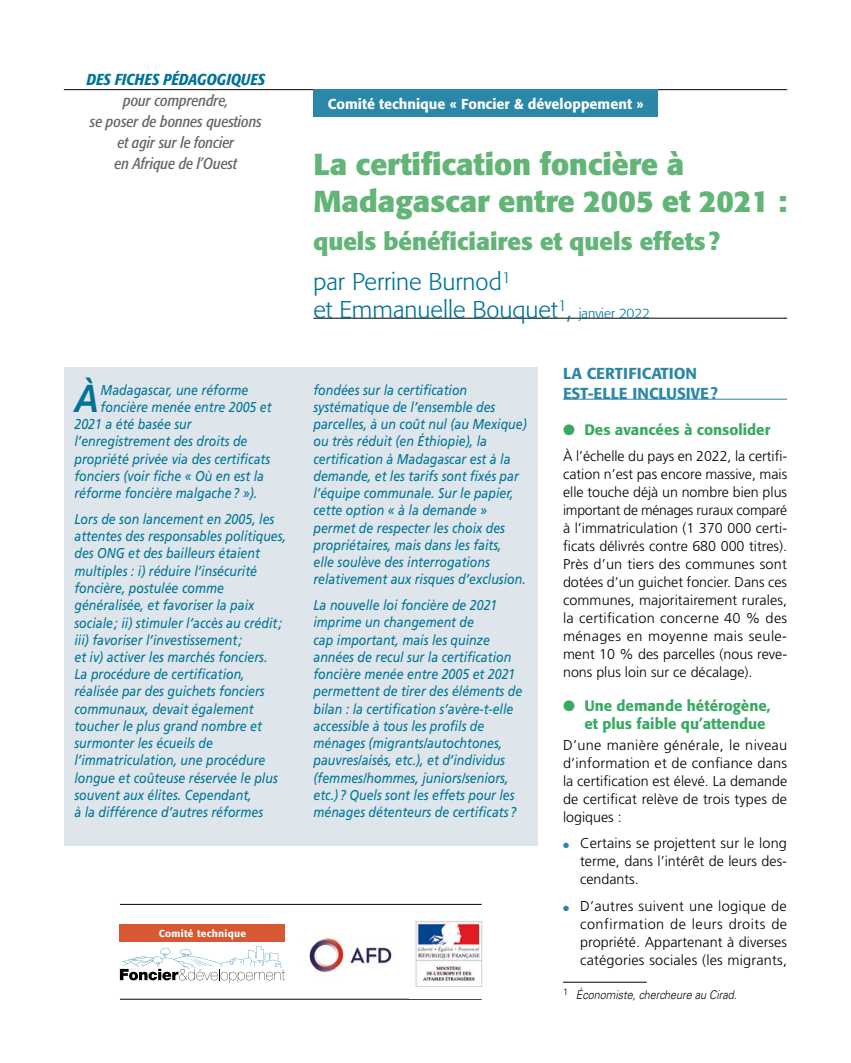
<style>
.page{position:relative;width:851px;height:1063px;background:#fff}
.page>*{position:absolute;margin:0;border:0;box-sizing:border-box;transform-origin:0 0}
.t1{font:italic 700 39px "Frutiger LT Std";color:#007496;scale:.87 1}
.t2{font:700 30px/37.5px "Formata";color:#62b576}
.t3{font:700 24px/40.5px "Formata";color:#62b576}
.t4{font:300 24px "Formata";color:#007496}
.t5{font:italic condensed 15.75px/21px "Formata";color:#646567;text-align:center}
.t6{font:500 15.75px/19.5px "Formata";color:#2b87a7}
.t7{font:italic 500 condensed 15.75px "Formata";color:#007496}
.t8{font:500 15px/18px "Formata";color:#38a962}
.t9{font:italic 14.25px/17.2px "Frutiger LT Std";color:#007496;scale:.87 1}
.t10{font:300 14.25px/18px "Frutiger LT Std";color:#000;text-align:justify}
.t11{font:500 14.25px "Formata";color:#fff}
.t12{font:italic 300 12px "Univers LT Std";color:#000;scale:.9 1}
.t13{font:500 10.05px "Formata";letter-spacing:.03em;color:#fff}
.s1{font-weight:300;color:#007496}
.s2{font-size:13.5px}
.s3{color:#2b87a7}
</style>
<div class="page">
<hr style="left:563px;top:399px;width:224px;height:1px;background:#2b87a7">
<div style="left:64px;top:367px;width:473px;height:478px;background:#dee6ec"></div>
<hr style="left:64px;top:89px;width:723px;height:1px;background:#000">
<div style="left:313px;top:90px;width:345px;height:27px;background:#2b87a7"></div>
<hr style="left:563px;top:982px;width:83px;height:1px;background:#000">
<hr style="left:313px;top:318px;width:474px;height:1px;background:#000">
<hr style="left:120px;top:999px;width:361px;height:1px;background:#000">
<hr style="left:120px;top:904px;width:361px;height:1px;background:#000">
<svg style="left:120px;top:946px;width:165px;height:37px"></svg>
<div style="left:120px;top:925px;width:165px;height:17px;background:#d85834"></div>
<img style="left:309px;top:937px;width:83px;height:36px">
<img style="left:415px;top:920px;width:68px;height:67px">
<p class="t7" style="left:87px;top:70px;width:180px">DES FICHES PÉDAGOGIQUES</p>
<p class="t5" style="left:90px;top:90px;width:173px">pour comprendre,<br>se poser de bonnes questions et agir sur le foncier<br>en Afrique de l’Ouest</p>
<h1 class="t1" style="left:74px;top:375px;width:30px">À</h1>
<p class="t9" style="left:101px;top:381px;width:171px">Madagascar, une réforme</p>
<p class="t9" style="left:101px;top:398px;width:198px">foncière menée entre 2005 et</p>
<p class="t9" style="left:74px;top:416px;width:136px">2021 a été basée sur</p>
<p class="t9" style="left:74px;top:433px;width:200px">l’enregistrement des droits de</p>
<p class="t9" style="left:74px;top:450px;width:226px">propriété privée via des certificats</p>
<p class="t9" style="left:74px;top:467px;width:219px">fonciers (voir fiche « Où en est la</p>
<p class="t9" style="left:74px;top:485px;width:212px">réforme foncière malgache? »).</p>
<p class="t9" style="left:74px;top:510px;width:245px">Lors de son lancement en 2005, les attentes des responsables politiques, des ONG et des bailleurs étaient multiples : i) réduire l’insécurité foncière, postulée comme généralisée, et favoriser la paix sociale; ii) stimuler l’accès au crédit; iii) favoriser l’investissement;<br>et iv) activer les marchés fonciers.<br>La procédure de certification, réalisée par des guichets fonciers communaux, devait également toucher le plus grand nombre et surmonter les écueils de l’immatriculation, une procédure longue et coûteuse réservée le plus souvent aux élites. Cependant,<br>à la différence d’autres réformes</p>
<p class="t13" style="left:159px;top:927px;width:89px">Comité technique</p>
<p class="t11" style="left:328px;top:95px;width:317px">Comité technique « Foncier &amp; développement »</p>
<h2 class="t2" style="left:313px;top:145px;width:475px">La certification foncière à<br>Madagascar entre 2005 et 2021 :</h2>
<h3 class="t3" style="left:313px;top:221px;width:407px">quels bénéficiaires et quels effets? <span class="s1">par Perrine Burnod</span><sup>1</sup></h3>
<h3 class="t4" style="left:313px;top:295px;width:338px">et Emmanuelle Bouquet<sup>1</sup>, <span class="s2">janvier 2022</span></h3>
<p class="t9" style="left:313px;top:381px;width:247px">fondées sur la certification systématique de l’ensemble des parcelles, à un coût nul (au Mexique) ou très réduit (en Éthiopie), la certification à Madagascar est à la demande, et les tarifs sont fixés par l’équipe communale. Sur le papier, cette option « à la demande » permet de respecter les choix des propriétaires, mais dans les faits,<br>elle soulève des interrogations relativement aux risques d’exclusion.</p>
<p class="t9" style="left:313px;top:597px;width:241px">La nouvelle loi foncière de 2021 imprime un changement de<br>cap important, mais les quinze années de recul sur la certification foncière menée entre 2005 et 2021 permettent de tirer des éléments de bilan : la certification s’avère-t-elle accessible à tous les profils de ménages (migrants/autochtones, pauvres/aisés, etc.), et d’individus (femmes/hommes, juniors/seniors, etc.)? Quels sont les effets pour les ménages détenteurs de certificats?</p>
<p class="t6" style="left:563px;top:364px;width:156px">LA CERTIFICATION<br>EST-ELLE INCLUSIVE?</p>
<p class="t8" style="left:563px;top:421px;width:209px">● Des avancées à consolider</p>
<p class="t10" style="left:563px;top:447px;width:226px">À l’échelle du pays en 2022, la certifi&shy;cation n’est pas encore massive, mais elle touche déjà un nombre bien plus important de ménages ruraux comparé à l’immatriculation (1 370 000 certi&shy;ficats délivrés contre 680 000 titres).<br>Près d’un tiers des communes sont dotées d’un guichet foncier. Dans ces communes, majoritairement rurales, la certification concerne 40 % des ménages en moyenne mais seule&shy;ment 10 % des parcelles (nous reve&shy;nons plus loin sur ce décalage).</p>
<p class="t8" style="left:584px;top:696px;width:188px;text-indent:-21px">● Une demande hétérogène, et plus faible qu’attendue</p>
<p class="t10" style="left:563px;top:736px;width:226px">D’une manière générale, le niveau d’information et de confiance dans la certification est élevé. La demande de certificat relève de trois types de logiques :</p>
<p class="t10" style="left:580px;top:835px;width:208px;text-indent:-17px"><span class="s3">●</span> Certains se projettent sur le long terme, dans l’intérêt de leurs des&shy;cendants.</p>
<p class="t10" style="left:580px;top:897px;width:208px;text-indent:-17px"><span class="s3">●</span> D’autres suivent une logique de confirmation de leurs droits de propriété. Appartenant à diverses catégories sociales (les migrants,</p>
<p class="t12" style="left:563px;top:988px;width:195px"><sup>1</sup> Économiste, chercheure au Cirad.</p>
</div>
